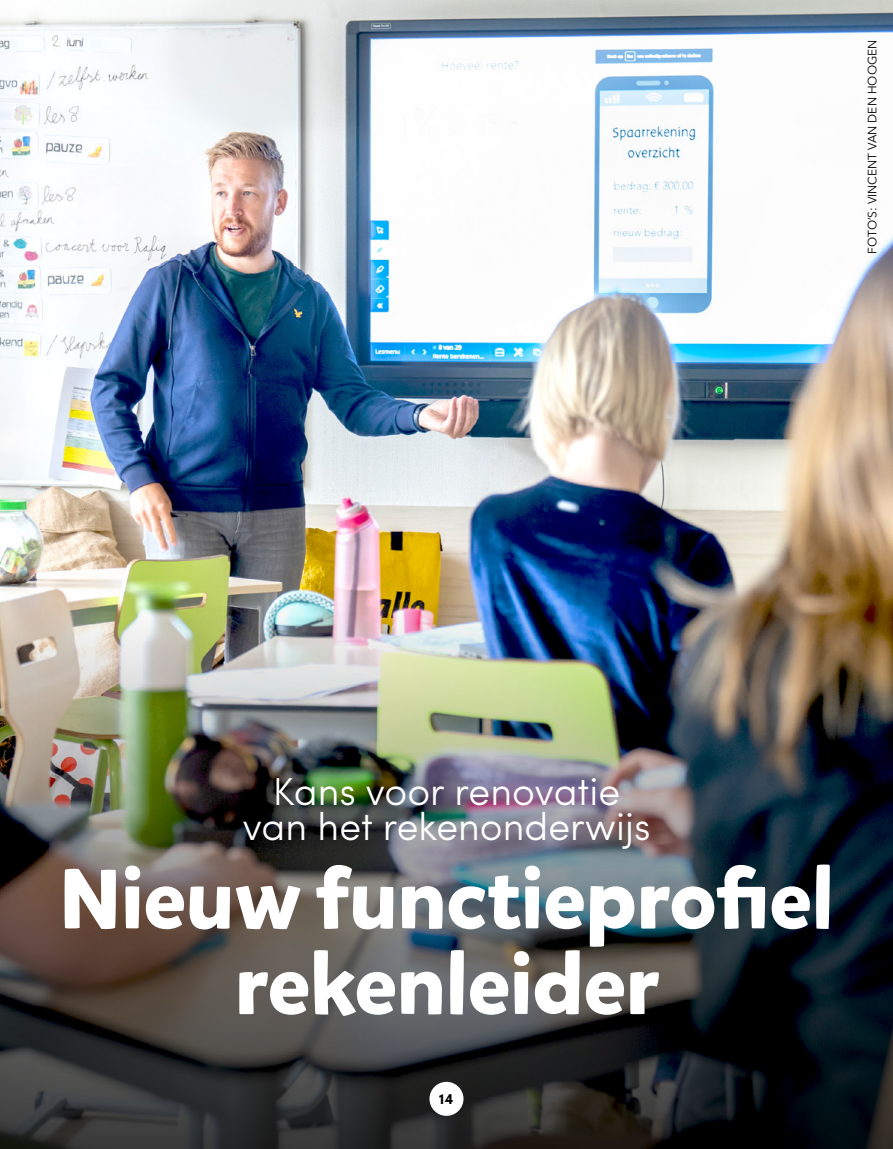
<style>
.page{position:relative;width:893px;height:1149px;background:#fff}
.page>*{position:absolute;margin:0;border:0;box-sizing:border-box;transform-origin:0 0}
.t1{font:700 84px/85.5px "Mikado";color:#fff;text-align:center}
.t2{font:300 39px/35.1px "Sofia Pro";color:#fff;text-align:center}
.t3{font:700 15px "Sofia Pro";color:#000}
.t4{font:12px "Avenir Next LT Pro";color:#000}
</style>
<div class="page">
<img style="left:0;top:0;width:893px;height:506px">
<img style="left:0;top:506px;width:893px;height:642px">
<div style="left:429px;top:1081px;width:34px;height:34px;background:#fff;border-radius:50%"></div>
<p class="t4" style="left:865px;top:253px;width:215px;rotate:-90deg">FOTO’S: VINCENT VAN DEN HOOGEN</p>
<p class="t2" style="left:242px;top:771px;width:410px">Kans voor renovatie van het rekenonderwijs</p>
<h1 class="t1" style="left:59px;top:857px;width:776px">Nieuw functieprofiel rekenleider</h1>
<p class="t3" style="left:439px;top:1086px;width:16px">14</p>
</div>
